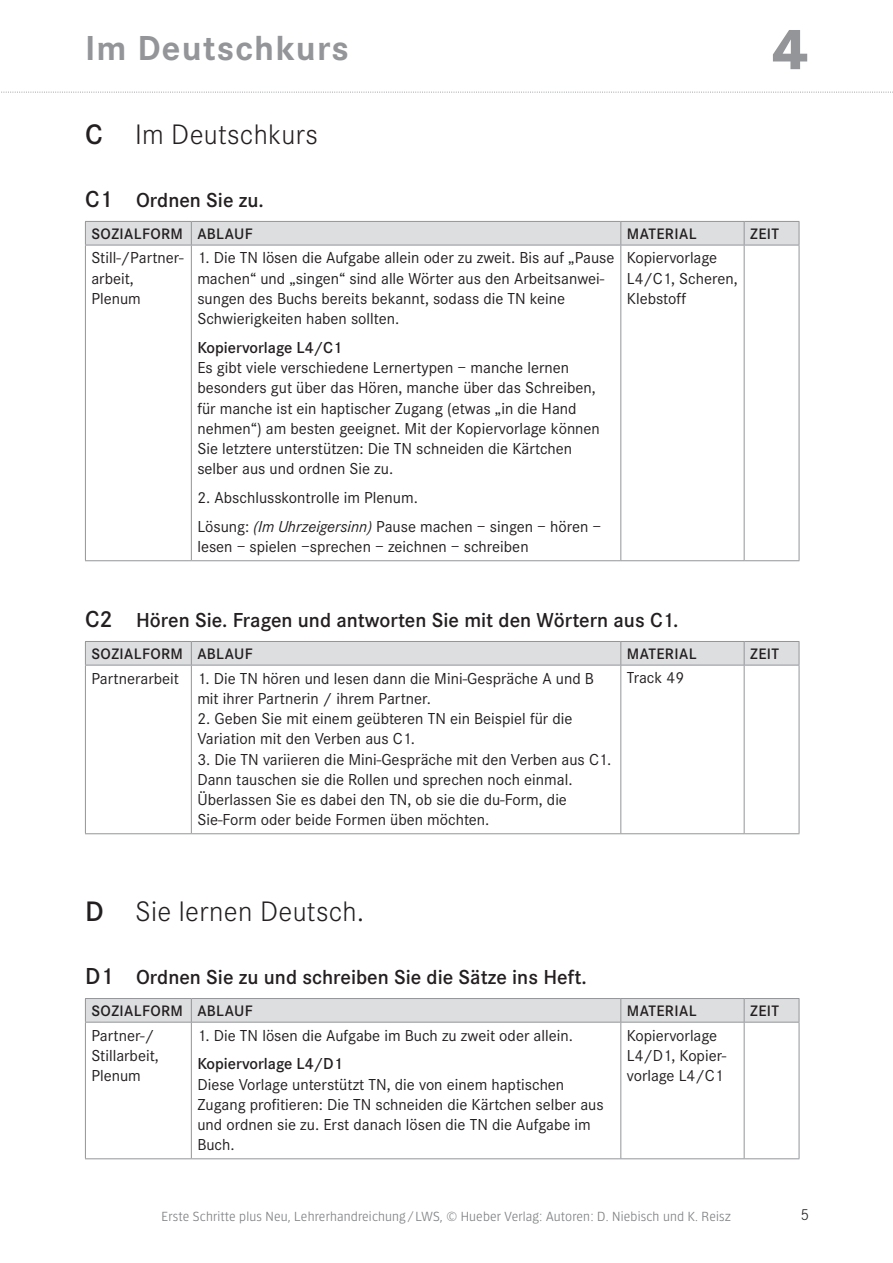
<style>
.page{position:relative;width:893px;height:1263px;background:#fff}
.page>*{position:absolute;margin:0;border:0;box-sizing:border-box;transform-origin:0 0}
.t1{font:800 60px "Corporate S";color:#939598}
.t2{font:700 36px "Corporate S";letter-spacing:.03em;color:#939598}
.t3{font:300 29.25px "Corporate S";letter-spacing:.01em;color:#231f20}
.t4{font:600 21px "Corporate S";color:#231f20}
.t5{font:16.5px/20.2px "Corporate S";color:#231f20}
.t6{font:600 16.5px "Corporate S";color:#231f20}
.t7{font:300 16.5px "Corporate S";color:#231f20}
.t8{font:600 15.75px "Corporate S";letter-spacing:.025em;color:#231f20}
.t9{font:300 13.5px "Forward Sans";letter-spacing:.01em;color:#808285}
.s1{font-weight:600}
.s2{font-size:24px}
.s3{font-style:italic}
</style>
<div class="page">
<svg style="left:1px;top:92px;width:892px;height:1px"></svg>
<hr style="left:191px;top:245px;width:1px;height:315px;background:#939598">
<hr style="left:620px;top:245px;width:1px;height:315px;background:#939598">
<hr style="left:744px;top:245px;width:1px;height:315px;background:#939598">
<hr style="left:85px;top:245px;width:1px;height:315px;background:#939598">
<hr style="left:799px;top:245px;width:1px;height:315px;background:#939598">
<hr style="left:85px;top:560px;width:106px;height:1px;background:#939598">
<hr style="left:191px;top:560px;width:430px;height:1px;background:#939598">
<hr style="left:621px;top:560px;width:123px;height:1px;background:#939598">
<hr style="left:744px;top:560px;width:55px;height:1px;background:#939598">
<hr style="left:85px;top:245px;width:106px;height:1px;background:#939598">
<hr style="left:191px;top:245px;width:430px;height:1px;background:#939598">
<hr style="left:621px;top:245px;width:123px;height:1px;background:#939598">
<hr style="left:744px;top:245px;width:55px;height:1px;background:#939598">
<svg style="left:85px;top:221px;width:715px;height:24px;background:#d8d9db"></svg>
<hr style="left:191px;top:665px;width:1px;height:168px;background:#939598">
<hr style="left:620px;top:665px;width:1px;height:168px;background:#939598">
<hr style="left:744px;top:665px;width:1px;height:168px;background:#939598">
<hr style="left:85px;top:665px;width:1px;height:168px;background:#939598">
<hr style="left:799px;top:665px;width:1px;height:168px;background:#939598">
<hr style="left:85px;top:833px;width:106px;height:1px;background:#939598">
<hr style="left:191px;top:833px;width:430px;height:1px;background:#939598">
<hr style="left:621px;top:833px;width:123px;height:1px;background:#939598">
<hr style="left:744px;top:833px;width:55px;height:1px;background:#939598">
<hr style="left:85px;top:665px;width:106px;height:1px;background:#939598">
<hr style="left:191px;top:665px;width:430px;height:1px;background:#939598">
<hr style="left:621px;top:665px;width:123px;height:1px;background:#939598">
<hr style="left:744px;top:665px;width:55px;height:1px;background:#939598">
<svg style="left:85px;top:641px;width:715px;height:24px;background:#d8d9db"></svg>
<hr style="left:191px;top:1022px;width:1px;height:136px;background:#939598">
<hr style="left:620px;top:1022px;width:1px;height:136px;background:#939598">
<hr style="left:744px;top:1022px;width:1px;height:136px;background:#939598">
<hr style="left:85px;top:1022px;width:1px;height:136px;background:#939598">
<hr style="left:799px;top:1022px;width:1px;height:136px;background:#939598">
<hr style="left:85px;top:1022px;width:106px;height:1px;background:#939598">
<hr style="left:191px;top:1022px;width:430px;height:1px;background:#939598">
<hr style="left:621px;top:1022px;width:123px;height:1px;background:#939598">
<hr style="left:744px;top:1022px;width:55px;height:1px;background:#939598">
<hr style="left:85px;top:1158px;width:106px;height:1px;background:#939598">
<hr style="left:191px;top:1158px;width:430px;height:1px;background:#939598">
<hr style="left:621px;top:1158px;width:123px;height:1px;background:#939598">
<hr style="left:744px;top:1158px;width:55px;height:1px;background:#939598">
<svg style="left:85px;top:998px;width:715px;height:24px;background:#d8d9db"></svg>
<h2 class="t2" style="left:85px;top:27px;width:265px">Im Deutschkurs</h2>
<h1 class="t1" style="left:772px;top:13px;width:38px">4</h1>
<h3 class="t3" style="left:85px;top:118px;width:234px"><span class="s1">C</span> Im Deutschkurs</h3>
<p class="t4" style="left:85px;top:188px;width:180px"><span class="s2">C1</span> Ordnen Sie zu.</p>
<p class="t8" style="left:91px;top:225px;width:163px">SOZIALFORM ABLAUF</p>
<p class="t8" style="left:627px;top:225px;width:71px">MATERIAL</p>
<p class="t8" style="left:750px;top:225px;width:31px">ZEIT</p>
<p class="t5" style="left:91px;top:248px;width:94px">Still-/Partner&shy;arbeit,<br>Plenum</p>
<p class="t5" style="left:197px;top:248px;width:419px">1. Die TN lösen die Aufgabe allein oder zu zweit. Bis auf „Pause machen“ und „singen“ sind alle Wörter aus den Arbeitsanwei&shy;sungen des Buchs bereits bekannt, sodass die TN keine Schwierigkeiten haben sollten.</p>
<p class="t6" style="left:197px;top:338px;width:146px">Kopiervorlage L4/C1</p>
<p class="t5" style="left:197px;top:358px;width:404px">Es gibt viele verschiedene Lernertypen – manche lernen besonders gut über das Hören, manche über das Schreiben, für manche ist ein haptischer Zugang (etwas „in die Hand nehmen“) am besten geeignet. Mit der Kopiervorlage können Sie letztere unterstützen: Die TN schneiden die Kärtchen selber aus und ordnen Sie zu.</p>
<p class="t5" style="left:197px;top:484px;width:405px;line-height:28.8px">2. Abschlusskontrolle im Plenum.<br>Lösung: <span class="s3">(Im Uhrzeigersinn)</span> Pause machen – singen – hören –</p>
<p class="t5" style="left:197px;top:537px;width:333px">lesen – spielen –sprechen – zeichnen – schreiben</p>
<p class="t5" style="left:627px;top:248px;width:112px">Kopiervorlage<br>L4/C1, Scheren,<br>Klebstoff</p>
<p class="t4" style="left:85px;top:608px;width:595px"><span class="s2">C2</span> Hören Sie. Fragen und antworten Sie mit den Wörtern aus C1.</p>
<p class="t8" style="left:91px;top:645px;width:163px">SOZIALFORM ABLAUF</p>
<p class="t8" style="left:627px;top:645px;width:71px">MATERIAL</p>
<p class="t8" style="left:750px;top:645px;width:31px">ZEIT</p>
<p class="t5" style="left:197px;top:668px;width:398px;text-indent:-106px">Partnerarbeit 1. Die TN hören und lesen dann die Mini-Gespräche A und B mit ihrer Partnerin / ihrem Partner.</p>
<p class="t5" style="left:197px;top:709px;width:377px">2. Geben Sie mit einem geübteren TN ein Beispiel für die<br>Variation mit den Verben aus C1.</p>
<p class="t5" style="left:197px;top:749px;width:415px">3. Die TN variieren die Mini-Gespräche mit den Verben aus C1.<br>Dann tauschen sie die Rollen und sprechen noch einmal.<br>Überlassen Sie es dabei den TN, ob sie die du-Form, die Sie-Form oder beide Formen üben möchten.</p>
<p class="t5" style="left:627px;top:668px;width:59px">Track 49</p>
<h3 class="t3" style="left:85px;top:895px;width:281px"><span class="s1">D</span> Sie lernen Deutsch.</h3>
<p class="t4" style="left:85px;top:965px;width:503px"><span class="s2">D1</span> Ordnen Sie zu und schreiben Sie die Sätze ins Heft.</p>
<p class="t8" style="left:91px;top:1002px;width:163px">SOZIALFORM ABLAUF</p>
<p class="t8" style="left:627px;top:1002px;width:71px">MATERIAL</p>
<p class="t8" style="left:750px;top:1002px;width:31px">ZEIT</p>
<p class="t5" style="left:91px;top:1025px;width:69px">Partner-/<br>Stillarbeit,<br>Plenum</p>
<p class="t5" style="left:197px;top:1025px;width:377px">1. Die TN lösen die Aufgabe im Buch zu zweit oder allein.</p>
<p class="t5" style="left:627px;top:1025px;width:101px">Kopiervorlage<br>L4/D1, Kopier&shy;vorlage L4/C1</p>
<p class="t6" style="left:197px;top:1054px;width:147px">Kopiervorlage L4/D1</p>
<p class="t5" style="left:197px;top:1074px;width:408px">Diese Vorlage unterstützt TN, die von einem haptischen Zugang profitieren: Die TN schneiden die Kärtchen selber aus und ordnen sie zu. Erst danach lösen die TN die Aufgabe im Buch.</p>
<p class="t9" style="left:162px;top:1208px;width:571px">Erste Schritte plus Neu, Lehrerhandreichung / LWS, © Hueber Verlag: Autoren: D. Niebisch und K. Reisz</p>
<p class="t7" style="left:800px;top:1205px;width:10px">5</p>
</div>
